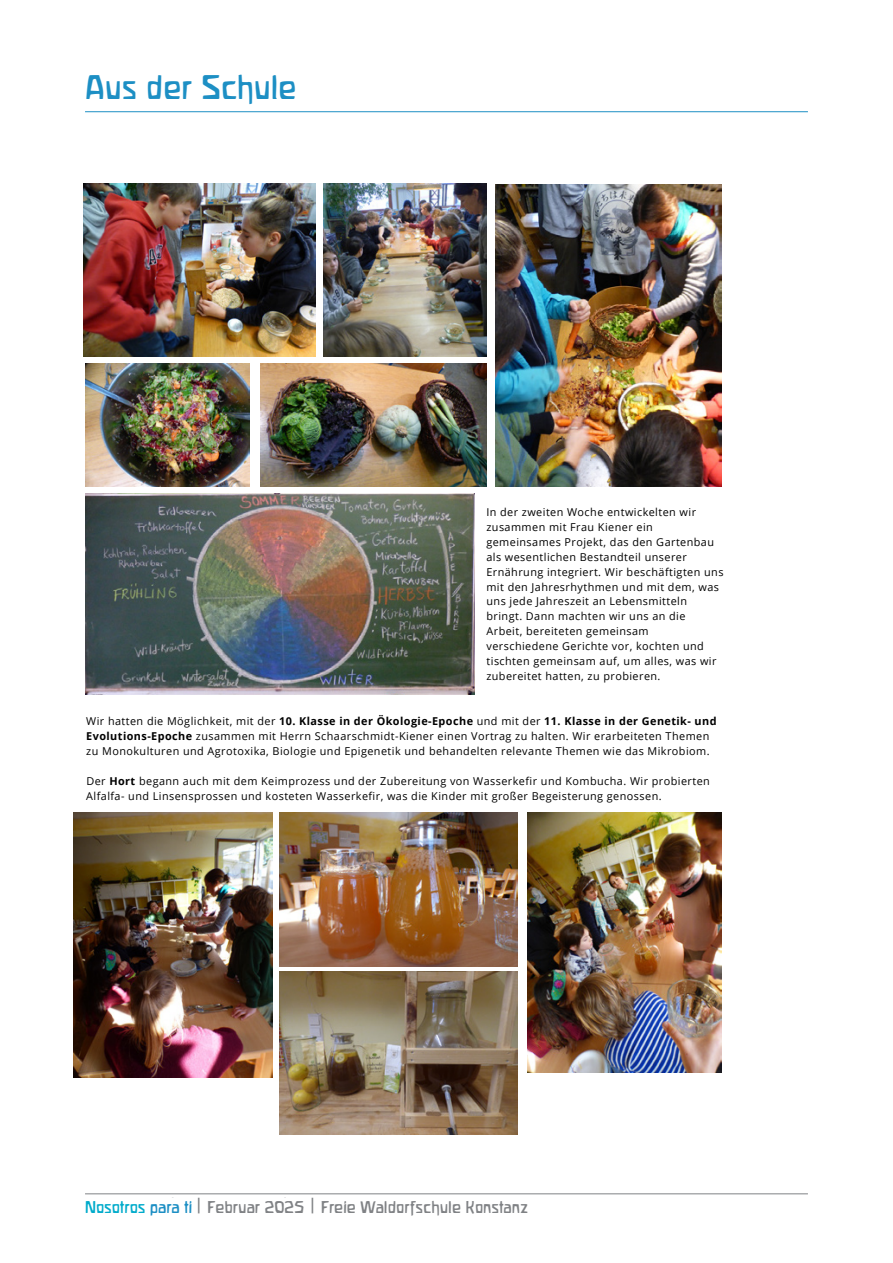
<style>
.page{position:relative;width:893px;height:1263px;background:#fff}
.page>*{position:absolute;margin:0;border:0;box-sizing:border-box;transform-origin:0 0}
.t1{font:30px "Waldorfschrift";color:#1d8fc4}
.t2{font:15px "Waldorfschrift";color:#808285}
.t3{font:10.8px/15px "Open Sans";letter-spacing:.04em;color:#000}
.s1{font-weight:700}
.s2{color:#00abcb}
.s3{color:#1d8fc4}
.s4{font-family:"Plume";font-size:21px}
</style>
<div class="page">
<hr style="left:85px;top:1193px;width:723px;height:1px;background:#808285">
<hr style="left:85px;top:111px;width:723px;height:1px;background:#1d8fc4">
<img style="left:84px;top:183px;width:231px;height:174px">
<img style="left:324px;top:183px;width:163px;height:174px">
<img style="left:85px;top:363px;width:165px;height:124px">
<img style="left:260px;top:363px;width:226px;height:124px">
<img style="left:495px;top:185px;width:227px;height:302px">
<img style="left:85px;top:494px;width:389px;height:200px">
<img style="left:280px;top:812px;width:237px;height:154px">
<img style="left:527px;top:812px;width:195px;height:260px">
<img style="left:74px;top:812px;width:199px;height:266px">
<img style="left:280px;top:971px;width:237px;height:164px">
<h1 class="t1" style="left:85px;top:70px;width:213px">Aus der Schule</h1>
<p class="t3" style="left:486px;top:504px;width:239px">In der zweiten Woche entwickelten wir zusammen mit Frau Kiener ein gemeinsames Projekt, das den Gartenbau als wesentlichen Bestandteil unserer Ernährung integriert. Wir beschäftigten uns mit den Jahresrhythmen und mit dem, was uns jede Jahreszeit an Lebensmitteln bringt. Dann machten wir uns an die Arbeit, bereiteten gemeinsam<br>verschiedene Gerichte vor, kochten und tischten gemeinsam auf, um alles, was wir zubereitet hatten, zu probieren.</p>
<p class="t3" style="left:86px;top:713px;width:632px">Wir hatten die Möglichkeit, mit der <span class="s1">10. Klasse in der Ökologie-Epoche</span> und mit der <span class="s1">11. Klasse in der Genetik- und<br>Evolutions-Epoche</span> zusammen mit Herrn Schaarschmidt-Kiener einen Vortrag zu halten. Wir erarbeiteten Themen zu Monokulturen und Agrotoxika, Biologie und Epigenetik und behandelten relevante Themen wie das Mikrobiom.</p>
<p class="t3" style="left:86px;top:773px;width:625px">Der <span class="s1">Hort</span> begann auch mit dem Keimprozess und der Zubereitung von Wasserkefir und Kombucha. Wir probierten<br>Alfalfa- und Linsensprossen und kosteten Wasserkefir, was die Kinder mit großer Begeisterung genossen.</p>
<h2 class="t2" style="left:85px;top:1198px;width:445px"><span class="s2">Nosotros</span> <span class="s3">para ti</span> <span class="s4">|</span> Februar 2025 <span class="s4">|</span> Freie Waldorfschule Konstanz</h2>
<h2 class="t2" style="left:96px;top:1198px;width:406px">OSOTROS <span class="s4">|</span> Februar 2025 <span class="s4">|</span> Freie Waldorfschule Konsta z</h2>
</div>
